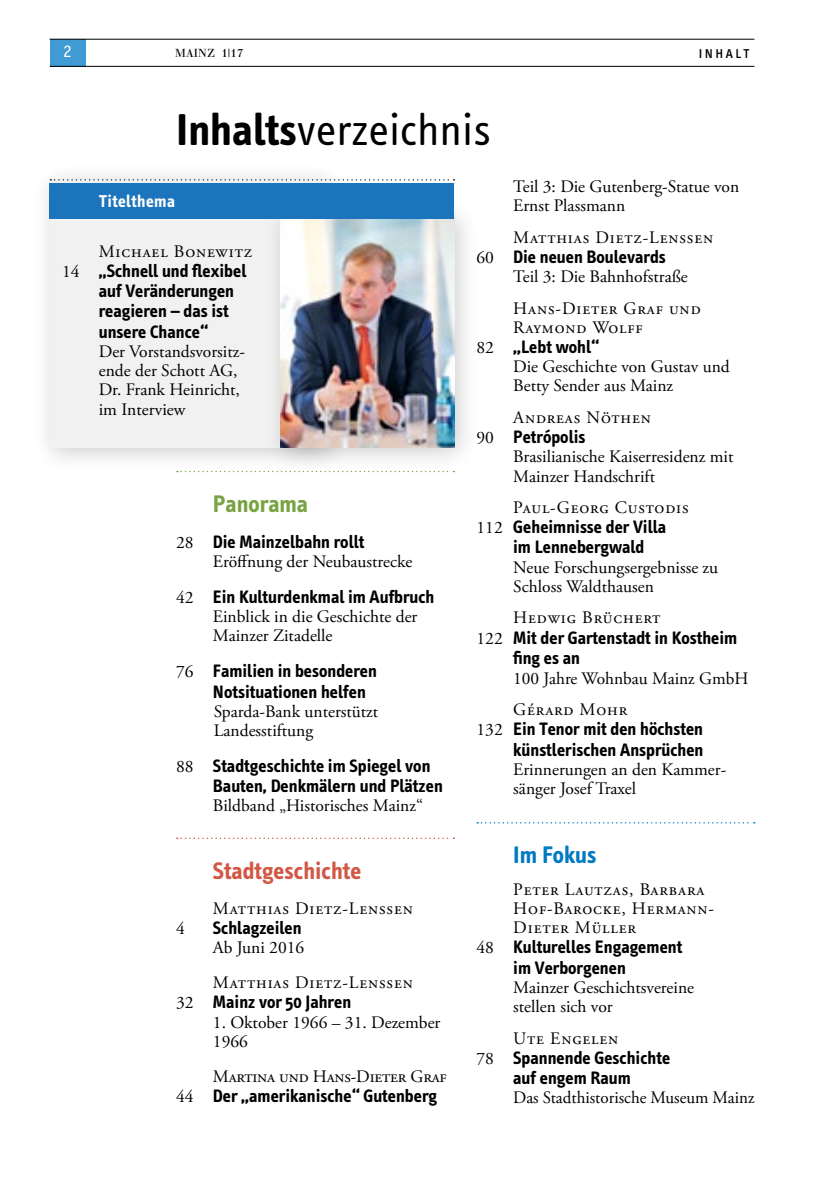
<style>
.page{position:relative;width:819px;height:1191px;background:#fff}
.page>*{position:absolute;margin:0;border:0;box-sizing:border-box;transform-origin:0 0}
.t1{font:45.5px "Info Text";color:#000}
.t2{font:700 24.5px "Info Text";color:#d15845}
.t3{font:700 24.5px "Info Text";color:#79a342}
.t4{font:700 24.5px "Info Text";color:#007ac2}
.t5{font:700 18.38px/20.1px "Info Text";color:#000}
.t6{font:17.5px/19.2px "Adobe Garamond Pro";letter-spacing:.05em;color:#000}
.t7{font:17.5px/19.2px "Adobe Garamond Pro";letter-spacing:-.01em;color:#000}
.t8{font:17.5px/19.2px "Adobe Garamond Pro";color:#000}
.t9{font:700 17.5px "Info Text";letter-spacing:.02em;color:#fff}
.t10{font:17.5px "Officina Sans";color:#fff}
.t11{font:13.12px "Info Text Medium Caps";letter-spacing:.19em;color:#000}
.t12{font:11.38px "Walbaum";letter-spacing:.015em;color:#000}
.s1{font-weight:700}
.s2{font-family:"Adobe Garamond Pro";font-weight:400;font-size:17.5px}
</style>
<div class="page">
<div style="left:50px;top:39px;width:36px;height:27px;background:#409ad4"></div>
<hr style="left:50px;top:66px;width:704px;height:1px;background:#000">
<div style="left:32px;top:160px;width:320px;height:313px;background:#000;opacity:.2"></div>
<div style="left:50px;top:179px;width:276px;height:268px;background:#f1f1f2"></div>
<svg style="left:50px;top:179px;width:404px;height:1px"></svg>
<div style="left:263px;top:197px;width:217px;height:275px;background:#000;opacity:.2"></div>
<img style="left:281px;top:219px;width:173px;height:228px">
<div style="left:50px;top:183px;width:404px;height:36px;background:#1c75bc"></div>
<hr style="left:50px;top:39px;width:704px;height:1px;background:#000">
<svg style="left:177px;top:471px;width:277px;height:1px"></svg>
<svg style="left:177px;top:837px;width:277px;height:2px"></svg>
<svg style="left:477px;top:822px;width:277px;height:1px"></svg>
<p class="t10" style="left:63px;top:41px;width:10px">2</p>
<p class="t12" style="left:175px;top:46px;width:69px">MAINZ 1|17</p>
<p class="t11" style="left:698px;top:46px;width:52px">I nhalt</p>
<p class="t1" style="left:176px;top:104px;width:316px"><span class="s1">Inhalts</span>verzeichnis</p>
<p class="t9" style="left:99px;top:191px;width:77px">Titelthema</p>
<p class="t6" style="left:99px;top:242px;width:155px">Michael Bonewitz</p>
<p class="t5" style="left:99px;top:261px;width:149px;text-indent:-37px"><span class="s2">14</span> „Schnell und flexibel auf Veränderungen reagieren – das ist unsere Chance“</p>
<p class="t7" style="left:99px;top:342px;width:148px">Der Vorstandsvorsitz&shy;ende der Schott AG,<br>Dr. Frank Heinricht, im Interview</p>
<p class="t3" style="left:213px;top:490px;width:97px">Panorama</p>
<p class="t5" style="left:176px;top:532px;width:190px"><span class="s2">28</span> Die Mainzelbahn rollt</p>
<p class="t6" style="left:213px;top:552px;width:201px">Eröffnung der Neubaustrecke</p>
<p class="t5" style="left:176px;top:587px;width:260px"><span class="s2">42</span> Ein Kulturdenkmal im Aufbruch</p>
<p class="t6" style="left:213px;top:607px;width:206px">Einblick in die Geschichte der<br>Mainzer Zitadelle</p>
<p class="t5" style="left:213px;top:661px;width:165px;text-indent:-37px"><span class="s2">76</span> Familien in besonderen<br>Notsituationen helfen</p>
<p class="t6" style="left:214px;top:702px;width:166px">Sparda-Bank unterstützt<br>Landesstiftung</p>
<p class="t5" style="left:213px;top:756px;width:231px;text-indent:-37px"><span class="s2">88</span> Stadtgeschichte im Spiegel von<br>Bauten, Denkmälern und Plätzen</p>
<p class="t6" style="left:213px;top:796px;width:212px">Bildband „Historisches Mainz“</p>
<p class="t2" style="left:213px;top:856px;width:150px">Stadtgeschichte</p>
<p class="t6" style="left:213px;top:899px;width:201px">Matthias Dietz-Lenssen</p>
<p class="t6" style="left:176px;top:919px;width:10px">4</p>
<p class="t5" style="left:213px;top:917px;width:90px">Schlagzeilen</p>
<p class="t6" style="left:213px;top:930px;width:201px;line-height:35px">Ab Juni 2016<br>Matthias Dietz-Lenssen</p>
<p class="t5" style="left:176px;top:992px;width:176px"><span class="s2">32</span> Mainz vor 50 Jahren</p>
<p class="t8" style="left:213px;top:1013px;width:229px">1. Oktober 1966 – 31. Dezember<br>1966</p>
<p class="t7" style="left:213px;top:1067px;width:235px">Martina und Hans-Dieter Graf</p>
<p class="t5" style="left:176px;top:1085px;width:262px"><span class="s2">44</span> Der „amerikanische“ Gutenberg</p>
<p class="t7" style="left:513px;top:177px;width:227px">Teil 3: Die Gutenberg-Statue von<br>Ernst Plassmann</p>
<p class="t6" style="left:513px;top:228px;width:201px">Matthias Dietz-Lenssen</p>
<p class="t5" style="left:476px;top:247px;width:191px"><span class="s2">60</span> Die neuen Boulevards</p>
<p class="t6" style="left:513px;top:261px;width:189px;line-height:31.5px">Teil 3: Die Bahnhofstraße<br>Hans-Dieter Graf und</p>
<p class="t6" style="left:513px;top:318px;width:131px">Raymond Wolff</p>
<p class="t5" style="left:476px;top:337px;width:124px"><span class="s2">82</span> „Lebt wohl“</p>
<p class="t7" style="left:513px;top:357px;width:218px">Die Geschichte von Gustav und<br>Betty Sender aus Mainz</p>
<p class="t6" style="left:513px;top:408px;width:139px">Andreas Nöthen</p>
<p class="t5" style="left:476px;top:427px;width:110px"><span class="s2">90</span> Petrópolis</p>
<p class="t6" style="left:513px;top:448px;width:222px">Brasilianische Kaiserresidenz mit<br>Mainzer Handschrift</p>
<p class="t6" style="left:513px;top:498px;width:177px">Paul-Georg Custodis</p>
<p class="t5" style="left:513px;top:517px;width:154px;text-indent:-37px"><span class="s2">112</span> Geheimnisse der Villa im Lennebergwald</p>
<p class="t6" style="left:513px;top:558px;width:206px">Neue Forschungsergebnisse zu<br>Schloss Waldthausen</p>
<p class="t6" style="left:513px;top:609px;width:149px">Hedwig Brüchert</p>
<p class="t5" style="left:513px;top:627px;width:225px;text-indent:-37px"><span class="s2">122</span> Mit der Gartenstadt in Kostheim fing es an</p>
<p class="t6" style="left:513px;top:663px;width:236px;line-height:31.5px">100 Jahre Wohnbau Mainz GmbH<br>Gérard Mohr</p>
<p class="t5" style="left:476px;top:719px;width:228px;text-align:right"><span class="s2">132</span> Ein Tenor mit den höchsten künstlerischen Ansprüchen</p>
<p class="t6" style="left:513px;top:760px;width:214px">Erinnerungen an den Kammer&shy;sänger Josef Traxel</p>
<p class="t4" style="left:513px;top:841px;width:85px">Im Fokus</p>
<p class="t6" style="left:513px;top:880px;width:201px">Peter Lautzas, Barbara<br>Hof-Barocke, Hermann-<br>Dieter Müller</p>
<p class="t5" style="left:513px;top:937px;width:171px;text-indent:-37px"><span class="s2">48</span> Kulturelles Engagement im Verborgenen</p>
<p class="t6" style="left:513px;top:978px;width:182px">Mainzer Geschichtsvereine stellen sich vor</p>
<p class="t6" style="left:513px;top:1029px;width:107px">Ute Engelen</p>
<p class="t5" style="left:476px;top:1047px;width:195px;text-align:center"><span class="s2">78</span> Spannende Geschichte auf engem Raum</p>
<p class="t6" style="left:513px;top:1088px;width:243px">Das Stadthistorische Museum Mainz</p>
</div>
